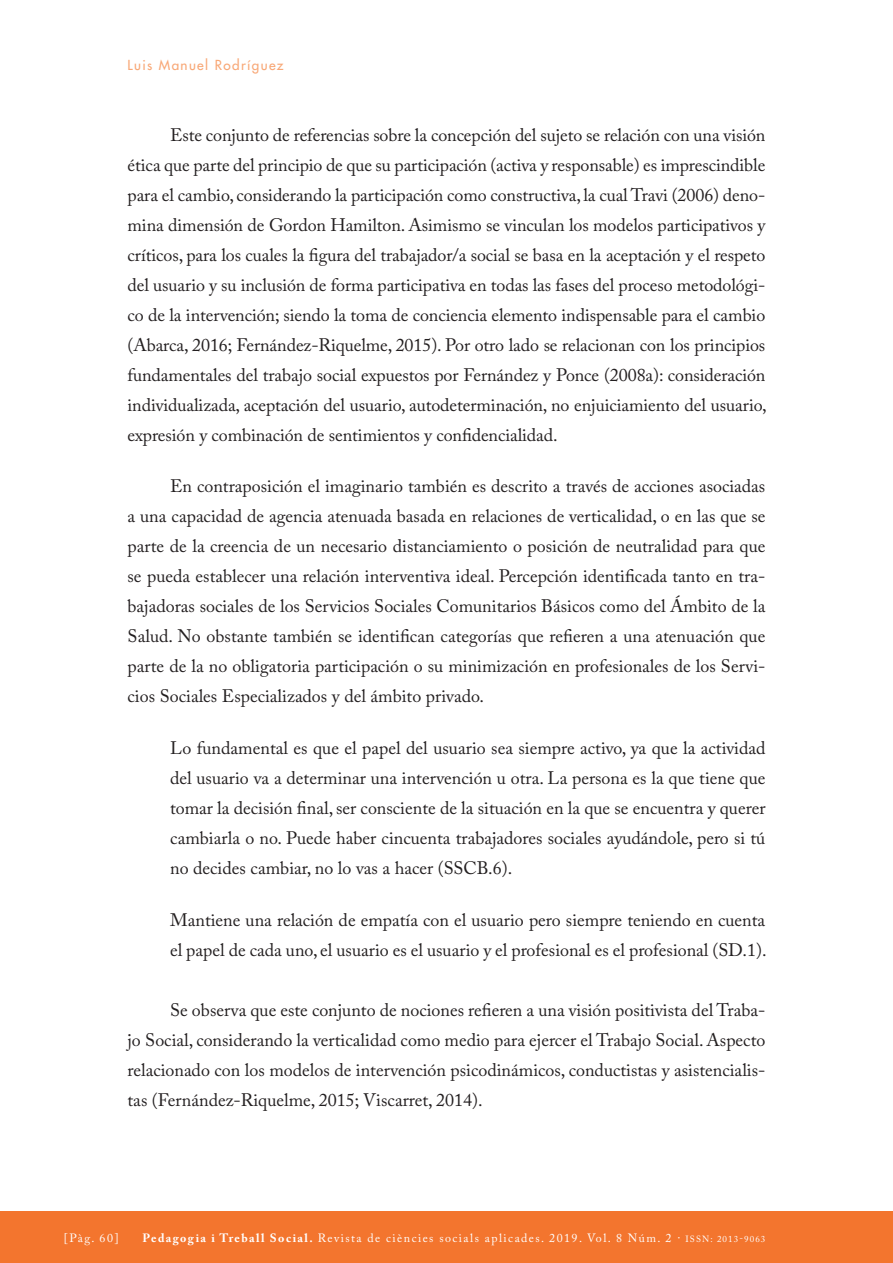
<style>
.page{position:relative;width:893px;height:1263px;background:#fff}
.page>*{position:absolute;margin:0;border:0;box-sizing:border-box;transform-origin:0 0}
.TEXT_COMU{font:18px/30px "Adobe Caslon Pro";color:#231f20;text-align:justify}
.CAPÇALERA_ESQUERRA{font:13.5px "Futura";letter-spacing:.1em;color:#f8a877}
.t1{font:12px "Adobe Caslon Pro";letter-spacing:.12em;color:#fff}
.s1{font-weight:700}
.s2{font-size:9px}
</style>
<div class="page">
<div style="left:0;top:1212px;width:893px;height:51px;background:#f3752e"></div>
<p class="CAPÇALERA_ESQUERRA" style="left:128px;top:57px;width:158px">Luis Manuel Rodríguez</p>
<p class="TEXT_COMU" style="left:128px;top:120px;width:641px;text-indent:43px">Este conjunto de referencias sobre la concepción del sujeto se relación con una visión ética que parte del principio de que su participación (activa y responsable) es imprescindible para el cambio, considerando la participación como constructiva, la cual Travi (2006) deno&shy;mina dimensión de Gordon Hamilton. Asimismo se vinculan los modelos participativos y críticos, para los cuales la figura del trabajador/a social se basa en la aceptación y el respeto del usuario y su inclusión de forma participativa en todas las fases del proceso metodológi&shy;co de la intervención; siendo la toma de conciencia elemento indispensable para el cambio (Abarca, 2016; Fernández-Riquelme, 2015). Por otro lado se relacionan con los principios fundamentales del trabajo social expuestos por Fernández y Ponce (2008a): consideración individualizada, aceptación del usuario, autodeterminación, no enjuiciamiento del usuario, expresión y combinación de sentimientos y confidencialidad.</p>
<p class="TEXT_COMU" style="left:128px;top:471px;width:639px;text-indent:43px">En contraposición el imaginario también es descrito a través de acciones asociadas a una capacidad de agencia atenuada basada en relaciones de verticalidad, o en las que se parte de la creencia de un necesario distanciamiento o posición de neutralidad para que se pueda establecer una relación interventiva ideal. Percepción identificada tanto en tra&shy;bajadoras sociales de los Servicios Sociales Comunitarios Básicos como del Ámbito de la Salud. No obstante también se identifican categorías que refieren a una atenuación que parte de la no obligatoria participación o su minimización en profesionales de los Servi&shy;cios Sociales Especializados y del ámbito privado.</p>
<p class="TEXT_COMU" style="left:170px;top:733px;width:597px">Lo fundamental es que el papel del usuario sea siempre activo, ya que la actividad del usuario va a determinar una intervención u otra. La persona es la que tiene que tomar la decisión final, ser consciente de la situación en la que se encuentra y querer cambiarla o no. Puede haber cincuenta trabajadores sociales ayudándole, pero si tú no decides cambiar, no lo vas a hacer (SSCB.6).</p>
<p class="TEXT_COMU" style="left:170px;top:904px;width:598px">Mantiene una relación de empatía con el usuario pero siempre teniendo en cuenta el papel de cada uno, el usuario es el usuario y el profesional es el profesional (SD.1).</p>
<p class="TEXT_COMU" style="left:128px;top:994px;width:639px;text-indent:43px">Se observa que este conjunto de nociones refieren a una visión positivista del Traba&shy;jo Social, considerando la verticalidad como medio para ejercer el Trabajo Social. Aspecto relacionado con los modelos de intervención psicodinámicos, conductistas y asistencialis&shy;tas (Fernández-Riquelme, 2015; Viscarret, 2014).</p>
<p class="t1" style="left:64px;top:1231px;width:56px">[Pàg. 60]</p>
<p class="t1" style="left:143px;top:1231px;width:624px"><span class="s1">Pedagogia i Treball Social.</span> Revista de ciències socials aplicades. 2019. Vol. 8 Núm. 2 · <span class="s2">ISSN: 2013-9063</span></p>
</div>
